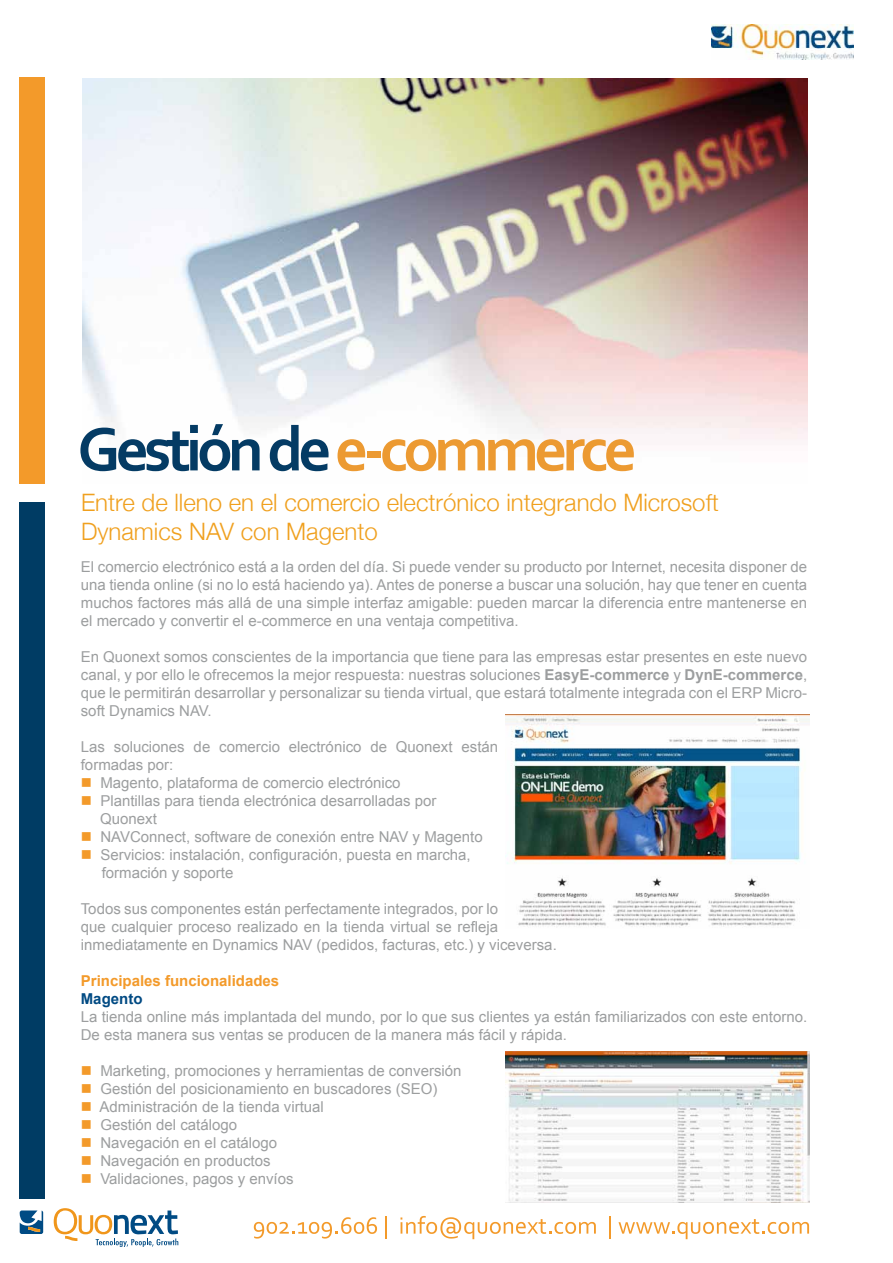
<style>
.page{position:relative;width:893px;height:1263px;background:#fff}
.page>*{position:absolute;margin:0;border:0;box-sizing:border-box;transform-origin:0 0}
.t1{font:700 64.35px "Corbel";letter-spacing:-.075em;color:#ec9a32}
.t2{font:300 24px/28.8px "Helvetica Neue";color:#f0a01e}
.t3{font:15px/18px "Arial";color:#9c9e9f}
.t4{font:700 15px "Arial";color:#f39a2a}
.t5{font:700 15px "Arial";color:#004a83}
.s1{color:#043b64}
.s2{font-weight:700}
.s3{color:#f39a2a}
</style>
<div class="page">
<img style="left:82px;top:78px;width:725px;height:363px">
<div style="left:20px;top:502px;width:25px;height:696px;background:#003c64"></div>
<div style="left:20px;top:77px;width:25px;height:406px;background:#f39a2a"></div>
<svg style="left:20px;top:1211px;width:23px;height:23px"></svg>
<svg style="left:54px;top:1208px;width:124px;height:39px"></svg>
<svg style="left:254px;top:1217px;width:123px;height:22px"></svg>
<hr style="left:385px;top:1216px;width:2px;height:23px;background:#f39a2a">
<svg style="left:400px;top:1216px;width:196px;height:23px"></svg>
<hr style="left:609px;top:1216px;width:2px;height:23px;background:#f39a2a">
<svg style="left:618px;top:1219px;width:191px;height:20px"></svg>
<img style="left:711px;top:25px;width:142px;height:34px">
<img style="left:505px;top:1051px;width:304px;height:152px">
<img style="left:505px;top:715px;width:304px;height:212px">
<h1 class="t1" style="left:77px;top:409px;width:561px"><span class="s1">Gestión de</span> e-commerce</h1>
<h2 class="t2" style="left:81px;top:487px;width:639px">Entre de lleno en el comercio electrónico integrando Microsoft<br>Dynamics NAV con Magento</h2>
<p class="t3" style="left:81px;top:558px;width:727px;text-align:justify">El comercio electrónico está a la orden del día. Si puede vender su producto por Internet, necesita disponer de una tienda online (si no lo está haciendo ya). Antes de ponerse a buscar una solución, hay que tener en cuenta muchos factores más allá de una simple interfaz amigable: pueden marcar la diferencia entre mantenerse en el mercado y convertir el e-commerce en una ventaja competitiva.</p>
<p class="t3" style="left:81px;top:648px;width:728px;text-align:justify">En Quonext somos conscientes de la importancia que tiene para las empresas estar presentes en este nuevo canal, y por ello le ofrecemos la mejor respuesta: nuestras soluciones <span class="s2">EasyE-commerce</span> y <span class="s2">DynE-commerce</span>, que le permitirán desarrollar y personalizar su tienda virtual, que estará totalmente integrada con el ERP Micro&shy;soft Dynamics NAV.</p>
<p class="t3" style="left:81px;top:738px;width:419px">Las soluciones de comercio electrónico de Quonext están formadas por:</p>
<p class="t3" style="left:81px;top:774px;width:321px"><span class="s3">■</span> Magento, plataforma de comercio electrónico</p>
<p class="t3" style="left:100px;top:792px;width:338px;text-indent:-19px"><span class="s3">■</span> Plantillas para tienda electrónica desarrolladas por<br>Quonext</p>
<p class="t3" style="left:81px;top:828px;width:403px"><span class="s3">■</span> NAVConnect, software de conexión entre NAV y Magento</p>
<p class="t3" style="left:102px;top:846px;width:370px;text-indent:-21px"><span class="s3">■</span> Servicios: instalación, configuración, puesta en marcha, formación y soporte</p>
<p class="t3" style="left:81px;top:900px;width:477px">Todos sus componentes están perfectamente integrados, por lo<br>que cualquier proceso realizado en la tienda virtual se refleja inmediatamente en Dynamics NAV (pedidos, facturas, etc.) y viceversa.</p>
<p class="t4" style="left:81px;top:971px;width:200px">Principales funcionalidades</p>
<p class="t5" style="left:81px;top:989px;width:63px">Magento</p>
<p class="t3" style="left:81px;top:1008px;width:728px">La tienda online más implantada del mundo, por lo que sus clientes ya están familiarizados con este entorno.<br>De esta manera sus ventas se producen de la manera más fácil y rápida.</p>
<p class="t3" style="left:81px;top:1062px;width:382px"><span class="s3">■</span> Marketing, promociones y herramientas de conversión</p>
<p class="t3" style="left:81px;top:1080px;width:358px"><span class="s3">■</span> Gestión del posicionamiento en buscadores (SEO)</p>
<p class="t3" style="left:81px;top:1098px;width:244px"><span class="s3">■</span> Administración de la tienda virtual</p>
<p class="t3" style="left:81px;top:1116px;width:158px"><span class="s3">■</span> Gestión del catálogo</p>
<p class="t3" style="left:81px;top:1134px;width:198px"><span class="s3">■</span> Navegación en el catálogo</p>
<p class="t3" style="left:81px;top:1152px;width:191px"><span class="s3">■</span> Navegación en productos</p>
<p class="t3" style="left:81px;top:1170px;width:214px"><span class="s3">■</span> Validaciones, pagos y envíos</p>
</div>
